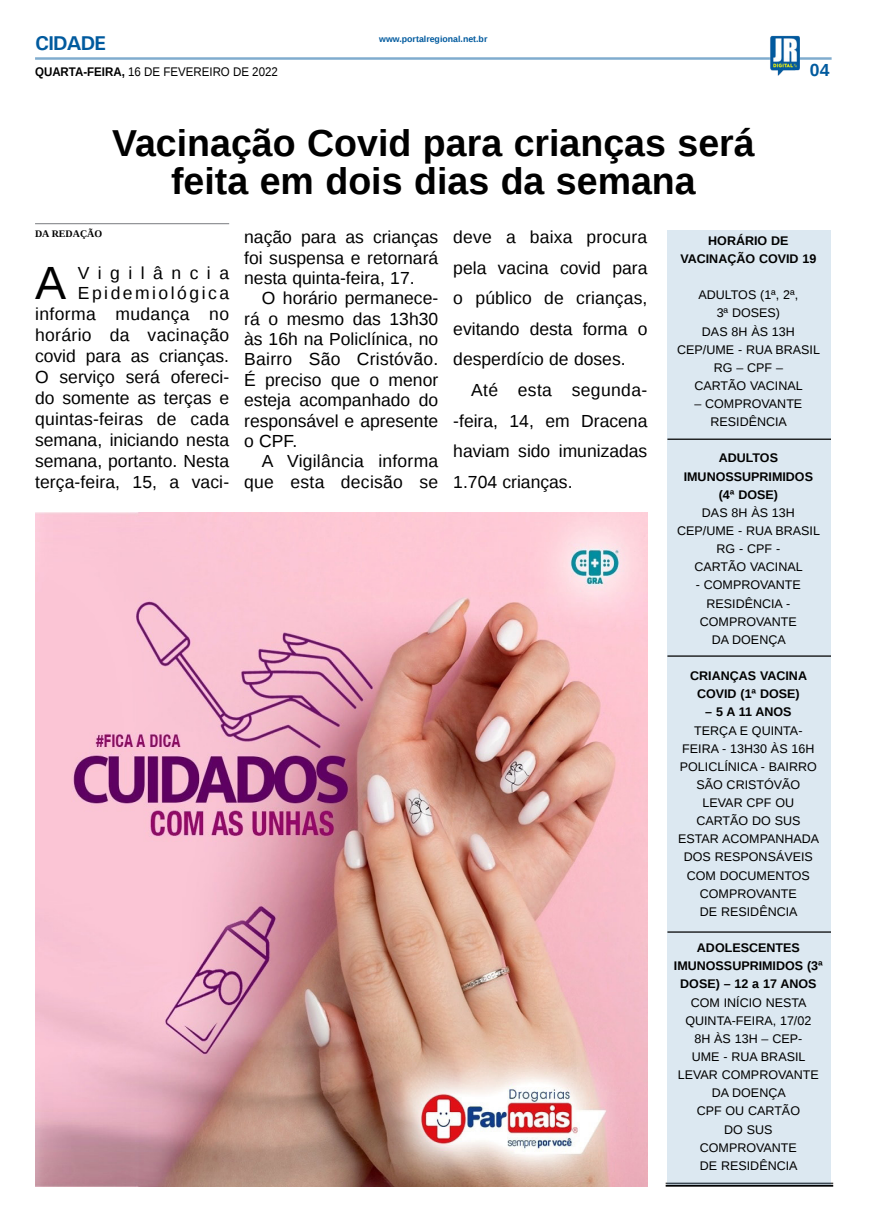
<style>
.page{position:relative;width:869px;height:1223px;background:#fff}
.page>*{position:absolute;margin:0;border:0;box-sizing:border-box;transform-origin:0 0}
.MATÉRIA{font:46.62px "Liberation Sans";color:#000}
.TÍTULO{font:700 37.5px/37.5px "Liberation Sans";color:#000;text-align:center}
.TITULO_PG{font:700 20px "Univers";letter-spacing:-.04em;color:#005a9e}
.MATÉRIA-2{font:17.5px/20.9px "Liberation Sans";color:#000;text-align:justify}
.TÍTULO-2{font:700 17.5px "Liberation Sans";color:#005a9e}
.MATÉRIA-3{font:12.5px/18.1px "Liberation Sans";color:#000;text-align:center}
.MATÉRIA-4{font:700 12.5px/18.1px "Liberation Sans";color:#000;text-align:center}
.DATA_PG{font:12.5px "Liberation Sans";color:#000;scale:.92 1}
.CRÉDITO_NOME{font:700 10px "Liberation Serif";color:#000}
.DATA_PG-2{font:700 8.75px "Liberation Sans";color:#005a9e}
.s1{font-weight:700}
</style>
<div class="page">
<hr style="left:35px;top:57px;width:796px;height:3px;background:#005a9e">
<img style="left:769px;top:36px;width:30px;height:40px">
<img style="left:35px;top:512px;width:612px;height:674px">
<hr style="left:665px;top:1182px;width:167px;height:1px;background:#000">
<hr style="left:665px;top:1184px;width:167px;height:2px;background:#000">
<hr style="left:35px;top:223px;width:194px;height:1px;background:#939598">
<div style="left:667px;top:230px;width:163px;height:954px;background:#dce8f1"></div>
<hr style="left:667px;top:438px;width:163px;height:2px;background:#000">
<hr style="left:667px;top:655px;width:163px;height:1px;background:#000">
<hr style="left:667px;top:931px;width:163px;height:1px;background:#000">
<p class="TITULO_PG" style="left:35px;top:31px;width:72px">CIDADE</p>
<p class="DATA_PG" style="left:35px;top:65px;width:265px"><span class="s1">QUARTA-FEIRA,</span> 16 DE FEVEREIRO DE 2022</p>
<p class="DATA_PG-2" style="left:379px;top:33px;width:110px">www.portalregional.net.br</p>
<p class="TÍTULO" style="left:112px;top:124px;width:644px">Vacinação Covid para crianças será feita em dois dias da semana</p>
<p class="TÍTULO-2" style="left:809px;top:58px;width:21px">04</p>
<p class="CRÉDITO_NOME" style="left:35px;top:227px;width:69px">DA REDAÇÃO</p>
<p class="MATÉRIA" style="left:35px;top:257px;width:33px">A</p>
<p class="MATÉRIA-2" style="left:35px;top:263px;width:196px;text-align:right">Vigilância<br>Epidemiológica informa mudança no horário da vacinação covid para as crianças.<br>O serviço será ofereci&shy;do somente as terças e quintas-feiras de cada semana, iniciando nesta semana, portanto. Nesta terça-feira, 15, a vaci-</p>
<p class="MATÉRIA-2" style="left:244px;top:228px;width:195px;line-height:20.4px">nação para as crianças foi suspensa e retornará nesta quinta-feira, 17.</p>
<p class="MATÉRIA-2" style="left:244px;top:289px;width:195px;line-height:20.4px;text-indent:18px">O horário permanece&shy;rá o mesmo das 13h30 às 16h na Policlínica, no Bairro São Cristóvão.<br>É preciso que o menor esteja acompanhado do responsável e apresente o CPF.</p>
<p class="MATÉRIA-2" style="left:244px;top:452px;width:195px;line-height:20.4px;text-align:right">A Vigilância informa que esta decisão se</p>
<p class="MATÉRIA-2" style="left:453px;top:222px;width:195px;line-height:30.5px">deve a baixa procura pela vacina covid para o público de crianças, evitando desta forma o desperdício de doses.</p>
<p class="MATÉRIA-2" style="left:453px;top:375px;width:195px;line-height:30.5px;text-indent:18px">Até esta segunda--feira, 14, em Dracena haviam sido imunizadas 1.704 crianças.</p>
<p class="MATÉRIA-4" style="left:680px;top:231px;width:137px">HORÁRIO DE<br>VACINAÇÃO COVID 19</p>
<p class="MATÉRIA-3" style="left:698px;top:286px;width:101px">ADULTOS (1ª, 2ª,<br>3ª DOSES)</p>
<p class="MATÉRIA-3" style="left:701px;top:323px;width:94px">DAS 8H ÀS 13H</p>
<p class="MATÉRIA-3" style="left:676px;top:341px;width:144px">CEP/UME - RUA BRASIL</p>
<p class="MATÉRIA-3" style="left:694px;top:359px;width:110px">RG – CPF –<br>CARTÃO VACINAL</p>
<p class="MATÉRIA-3" style="left:694px;top:395px;width:109px">– COMPROVANTE<br>RESIDÊNCIA</p>
<p class="MATÉRIA-4" style="left:683px;top:449px;width:131px">ADULTOS<br>IMUNOSSUPRIMIDOS (4ª DOSE)</p>
<p class="MATÉRIA-3" style="left:701px;top:504px;width:94px">DAS 8H ÀS 13H</p>
<p class="MATÉRIA-3" style="left:676px;top:522px;width:144px">CEP/UME - RUA BRASIL</p>
<p class="MATÉRIA-3" style="left:694px;top:540px;width:110px">RG - CPF -<br>CARTÃO VACINAL</p>
<p class="MATÉRIA-3" style="left:695px;top:576px;width:106px">- COMPROVANTE<br>RESIDÊNCIA -<br>COMPROVANTE<br>DA DOENÇA</p>
<p class="MATÉRIA-4" style="left:689px;top:666px;width:118px">CRIANÇAS VACINA<br>COVID (1ª DOSE)</p>
<p class="MATÉRIA-4" style="left:705px;top:702px;width:88px">– 5 A 11 ANOS</p>
<p class="MATÉRIA-3" style="left:679px;top:721px;width:138px">TERÇA E QUINTA-<br>FEIRA - 13H30 ÀS 16H<br>POLICLÍNICA - BAIRRO<br>SÃO CRISTÓVÃO</p>
<p class="MATÉRIA-3" style="left:696px;top:794px;width:105px">LEVAR CPF OU<br>CARTÃO DO SUS</p>
<p class="MATÉRIA-3" style="left:678px;top:830px;width:142px">ESTAR ACOMPANHADA<br>DOS RESPONSÁVEIS<br>COM DOCUMENTOS</p>
<p class="MATÉRIA-3" style="left:699px;top:885px;width:99px;text-align:left">COMPROVANTE<br>DE RESIDÊNCIA</p>
<p class="MATÉRIA-4" style="left:673px;top:938px;width:150px">ADOLESCENTES<br>IMUNOSSUPRIMIDOS (3ª<br>DOSE) – 12 a 17 ANOS</p>
<p class="MATÉRIA-3" style="left:685px;top:993px;width:127px">COM INÍCIO NESTA<br>QUINTA-FEIRA, 17/02</p>
<p class="MATÉRIA-3" style="left:691px;top:1030px;width:115px;text-align:left">8H ÀS 13H – CEP-<br>UME - RUA BRASIL</p>
<p class="MATÉRIA-3" style="left:677px;top:1066px;width:142px">LEVAR COMPROVANTE<br>DA DOENÇA</p>
<p class="MATÉRIA-3" style="left:696px;top:1102px;width:105px">CPF OU CARTÃO<br>DO SUS</p>
<p class="MATÉRIA-3" style="left:699px;top:1138px;width:99px;text-align:left">COMPROVANTE<br>DE RESIDÊNCIA</p>
</div>
